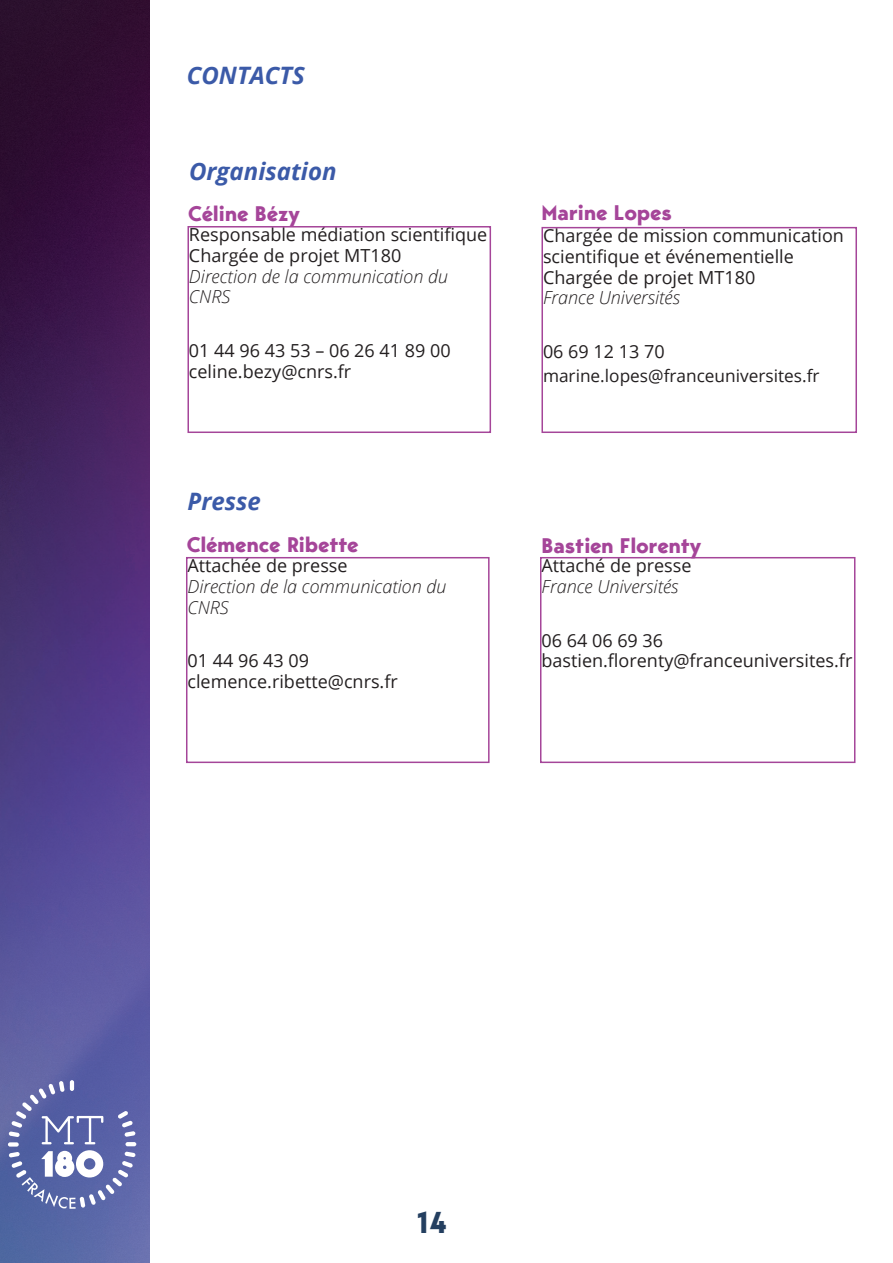
<style>
.page{position:relative;width:893px;height:1263px;background:#fff}
.page>*{position:absolute;margin:0;border:0;box-sizing:border-box;transform-origin:0 0}
.t1{font:700 30px "George";color:#243f60}
.TitrePage{font:italic 700 24px "Open Sans";color:#3b5aa8}
.Dates{font:700 21px "George";letter-spacing:-.01em;color:#a54599}
.Paragraphe{font:18px/20.7px "Open Sans";color:#231f20}
.Paragraphe-2{font:italic 300 18px/20.7px "Open Sans";color:#231f20}
.Paragraphe-3{font:17.25px "Open Sans";color:#231f20}
.s1{font-weight:300;font-style:italic}
.s2{font-weight:400;font-style:normal}
</style>
<div class="page">
<img style="left:0;top:0;width:150px;height:1263px">
<svg style="left:125px;top:1142px;width:11px;height:4px"></svg>
<svg style="left:118px;top:1111px;width:18px;height:26px"></svg>
<hr style="left:70px;top:1080px;width:4px;height:11px;background:#dadcea;border-radius:2px">
<svg style="left:9px;top:1081px;width:94px;height:63px;background:#6d75af"></svg>
<svg style="left:8px;top:1142px;width:11px;height:4px"></svg>
<svg style="left:9px;top:1150px;width:127px;height:59px"></svg>
<div style="left:187px;top:226px;width:304px;height:207px;border:2px solid #a54599"></div>
<div style="left:541px;top:227px;width:316px;height:206px;border:2px solid #a54599"></div>
<div style="left:186px;top:557px;width:304px;height:206px;border:2px solid #a54599"></div>
<div style="left:540px;top:557px;width:315px;height:206px;border:2px solid #a54599"></div>
<p class="TitrePage" style="left:187px;top:59px;width:120px">CONTACTS</p>
<p class="TitrePage" style="left:189px;top:154px;width:149px">Organisation</p>
<p class="Dates" style="left:188px;top:199px;width:113px">Céline Bézy</p>
<p class="Dates" style="left:541px;top:198px;width:132px">Marine Lopes</p>
<p class="Paragraphe" style="left:189px;top:224px;width:300px">Responsable médiation scientifique<br>Chargée de projet MT180<br><span class="s1">Direction de la communication du<br>CNRS</span></p>
<p class="Paragraphe" style="left:543px;top:225px;width:302px">Chargée de mission communication scientifique et événementielle<br>Chargée de projet MT180<br><span class="s1">France Universités</span></p>
<p class="Paragraphe" style="left:189px;top:340px;width:263px">01 44 96 43 53 – 06 26 41 89 00 celine.bezy@cnrs.fr</p>
<p class="TitrePage" style="left:187px;top:484px;width:75px">Presse</p>
<p class="Dates" style="left:187px;top:530px;width:173px">Clémence Ribette</p>
<p class="Paragraphe-2" style="left:187px;top:555px;width:261px"><span class="s2">Attachée de presse<br></span>Direction de la communication du<br>CNRS</p>
<p class="Paragraphe" style="left:187px;top:650px;width:212px">01 44 96 43 09 clemence.ribette@cnrs.fr</p>
<p class="Paragraphe" style="left:543px;top:341px;width:123px">06 69 12 13 70</p>
<p class="Paragraphe-3" style="left:543px;top:364px;width:278px">marine.lopes@franceuniversites.fr</p>
<p class="Dates" style="left:541px;top:531px;width:161px">Bastien Florenty</p>
<p class="Paragraphe-2" style="left:541px;top:555px;width:152px"><span class="s2">Attaché de presse<br></span>France Universités</p>
<p class="Paragraphe" style="left:541px;top:629px;width:312px">06 64 06 69 36 bastien.florenty@franceuniversites.fr</p>
<h1 class="t1" style="left:417px;top:1202px;width:32px">14</h1>
</div>
